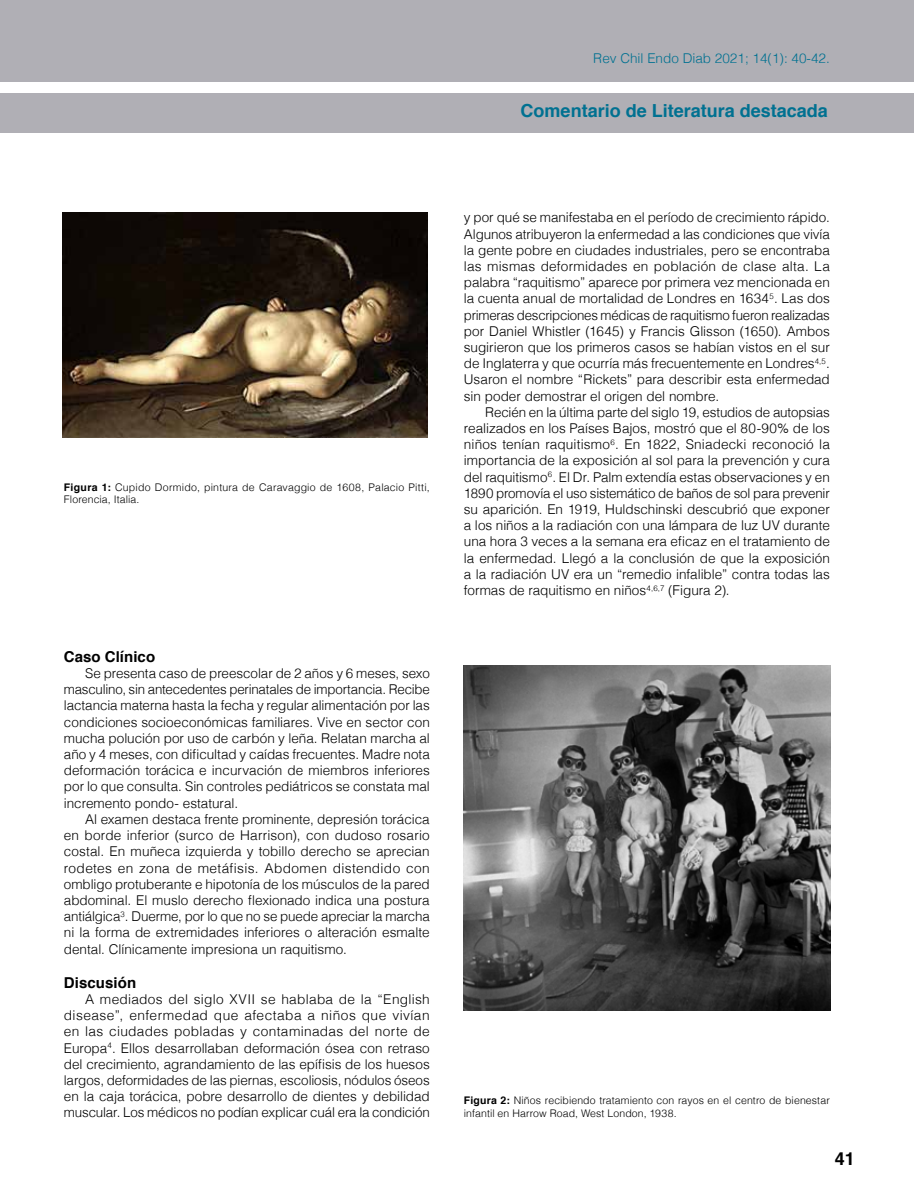
<style>
.page{position:relative;width:915px;height:1191px;background:#fff}
.page>*{position:absolute;margin:0;border:0;box-sizing:border-box;transform-origin:0 0}
.t1{font:700 18px "Helvetica";color:#007191}
.t2{font:700 18px "Helvetica";color:#000}
.t3{font:700 15px "Helvetica";letter-spacing:.005em;color:#000}
.t4{font:300 13.5px/16.2px "Helvetica";color:#000;text-align:justify}
.t5{font:300 13.5px "Helvetica";color:#007191}
.t6{font:300 10.5px/12.6px "Helvetica";letter-spacing:.01em;color:#000}
.s1{font-weight:700}
</style>
<div class="page">
<div style="left:0;top:0;width:913px;height:81px;background:#b0afb5"></div>
<div style="left:0;top:93px;width:913px;height:40px;background:#b0afb5"></div>
<img style="left:63px;top:213px;width:364px;height:224px">
<img style="left:463px;top:665px;width:367px;height:345px">
<p class="t5" style="left:593px;top:46px;width:238px">Rev Chil Endo Diab 2021; 14(1): 40-42.</p>
<h1 class="t1" style="left:520px;top:96px;width:309px">Comentario de Literatura destacada</h1>
<p class="t6" style="left:64px;top:480px;width:367px"><span class="s1">Figura 1:</span> Cupido Dormido, pintura de Caravaggio de 1608, Palacio Pitti,<br>Florencia, Italia.</p>
<p class="t3" style="left:64px;top:644px;width:93px">Caso Clínico</p>
<p class="t4" style="left:64px;top:664px;width:367px;text-indent:21px">Se presenta caso de preescolar de 2 años y 6 meses, sexo masculino, sin antecedentes perinatales de importancia. Recibe lactancia materna hasta la fecha y regular alimentación por las condiciones socioeconómicas familiares. Vive en sector con mucha polución por uso de carbón y leña. Relatan marcha al año y 4 meses, con dificultad y caídas frecuentes. Madre nota deformación torácica e incurvación de miembros inferiores por lo que consulta. Sin controles pediátricos se constata mal incremento pondo- estatural.</p>
<p class="t4" style="left:64px;top:810px;width:367px;text-indent:21px">Al examen destaca frente prominente, depresión torácica en borde inferior (surco de Harrison), con dudoso rosario costal. En muñeca izquierda y tobillo derecho se aprecian rodetes en zona de metáfisis. Abdomen distendido con ombligo protuberante e hipotonía de los músculos de la pared abdominal. El muslo derecho flexionado indica una postura antiálgica<sup>3</sup>. Duerme, por lo que no se puede apreciar la marcha ni la forma de extremidades inferiores o alteración esmalte dental. Clínicamente impresiona un raquitismo.</p>
<p class="t3" style="left:64px;top:970px;width:74px">Discusión</p>
<p class="t4" style="left:64px;top:990px;width:367px;text-indent:21px">A mediados del siglo XVII se hablaba de la “English disease”, enfermedad que afectaba a niños que vivían en las ciudades pobladas y contaminadas del norte de Europa<sup>4</sup>. Ellos desarrollaban deformación ósea con retraso del crecimiento, agrandamiento de las epífisis de los huesos largos, deformidades de las piernas, escoliosis, nódulos óseos en la caja torácica, pobre desarrollo de dientes y debilidad muscular. Los médicos no podían explicar cuál era la condición</p>
<p class="t4" style="left:463px;top:208px;width:367px">y por qué se manifestaba en el período de crecimiento rápido.<br>Algunos atribuyeron la enfermedad a las condiciones que vivía la gente pobre en ciudades industriales, pero se encontraba las mismas deformidades en población de clase alta. La palabra “raquitismo” aparece por primera vez mencionada en la cuenta anual de mortalidad de Londres en 1634<sup>5</sup>. Las dos primeras descripciones médicas de raquitismo fueron realizadas por Daniel Whistler (1645) y Francis Glisson (1650). Ambos sugirieron que los primeros casos se habían vistos en el sur de Inglaterra y que ocurría más frecuentemente en Londres<sup>4,5</sup>.<br>Usaron el nombre “Rickets” para describir esta enfermedad sin poder demostrar el origen del nombre.</p>
<p class="t4" style="left:463px;top:403px;width:367px;text-indent:21px">Recién en la última parte del siglo 19, estudios de autopsias realizados en los Países Bajos, mostró que el 80-90% de los niños tenían raquitismo<sup>6</sup>. En 1822, Sniadecki reconoció la importancia de la exposición al sol para la prevención y cura del raquitismo<sup>6</sup>. El Dr. Palm extendía estas observaciones y en 1890 promovía el uso sistemático de baños de sol para prevenir su aparición. En 1919, Huldschinski descubrió que exponer a los niños a la radiación con una lámpara de luz UV durante una hora 3 veces a la semana era eficaz en el tratamiento de la enfermedad. Llegó a la conclusión de que la exposición a la radiación UV era un “remedio infalible” contra todas las formas de raquitismo en niños<sup>4,6,7</sup> (Figura 2).</p>
<p class="t6" style="left:463px;top:1093px;width:367px"><span class="s1">Figura 2:</span> Niños recibiendo tratamiento con rayos en el centro de bienestar infantil en Harrow Road, West London, 1938.</p>
<h1 class="t2" style="left:834px;top:1144px;width:22px">41</h1>
</div>
